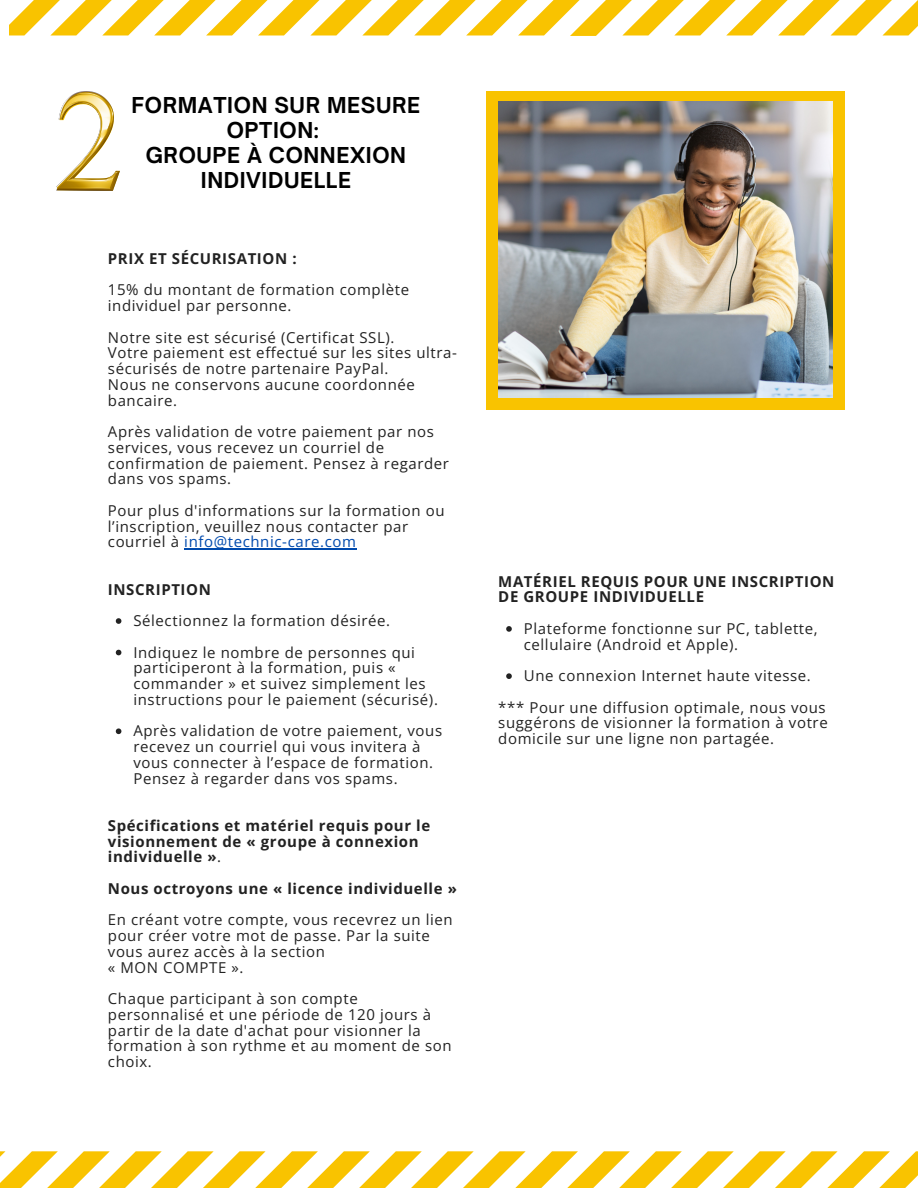
<style>
.page{position:relative;width:918px;height:1188px;background:#fff}
.page>*{position:absolute;margin:0;border:0;box-sizing:border-box;transform-origin:0 0}
.t1{font:700 21px/24.8px "Open Sauce One";letter-spacing:.03em;color:#000;text-align:center}
.t2{font:15px/15.8px "Open Sans";letter-spacing:.04em;color:#222}
.t3{font:700 15px/15.8px "Open Sans";letter-spacing:.04em;color:#222}
.s1{color:#004aad}
.s2{font-weight:400}
</style>
<div class="page">
<div style="left:486px;top:91px;width:359px;height:318px;background:#f9c300"></div>
<img style="left:498px;top:102px;width:334px;height:295px">
<svg style="left:9px;top:0;width:909px;height:35px"></svg>
<svg style="left:0;top:1151px;width:918px;height:37px"></svg>
<img style="left:57px;top:92px;width:63px;height:99px">
<svg style="left:116px;top:618px;width:5px;height:6px"></svg>
<svg style="left:116px;top:650px;width:5px;height:5px"></svg>
<svg style="left:116px;top:728px;width:5px;height:6px"></svg>
<hr style="left:184px;top:548px;width:173px;height:2px;background:#004aad">
<svg style="left:506px;top:626px;width:6px;height:6px"></svg>
<svg style="left:506px;top:673px;width:6px;height:6px"></svg>
<p class="t1" style="left:132px;top:93px;width:290px">FORMATION SUR MESURE<br>OPTION:</p>
<p class="t1" style="left:146px;top:142px;width:262px">GROUPE À CONNEXION<br>INDIVIDUELLE</p>
<p class="t3" style="left:108px;top:250px;width:190px">PRIX ET SÉCURISATION :</p>
<p class="t2" style="left:108px;top:282px;width:303px">15% du montant de formation complète individuel par personne.</p>
<p class="t2" style="left:108px;top:329px;width:288px">Notre site est sécurisé (Certificat SSL).</p>
<p class="t2" style="left:108px;top:345px;width:351px">Votre paiement est effectué sur les sites ultra&shy;sécurisés de notre partenaire PayPal.</p>
<p class="t2" style="left:108px;top:376px;width:309px">Nous ne conservons aucune coordonnée bancaire.</p>
<p class="t2" style="left:108px;top:423px;width:343px">Après validation de votre paiement par nos services, vous recevez un courriel de confirmation de paiement. Pensez à regarder dans vos spams.</p>
<p class="t2" style="left:108px;top:502px;width:338px">Pour plus d'informations sur la formation ou l’inscription, veuillez nous contacter par courriel à <span class="s1">info@technic-care.com</span></p>
<p class="t3" style="left:108px;top:581px;width:105px">INSCRIPTION</p>
<p class="t2" style="left:133px;top:612px;width:258px">Sélectionnez la formation désirée.</p>
<p class="t2" style="left:133px;top:644px;width:306px">Indiquez le nombre de personnes qui participeront à la formation, puis « commander » et suivez simplement les instructions pour le paiement (sécurisé).</p>
<p class="t2" style="left:133px;top:723px;width:310px">Après validation de votre paiement, vous recevez un courriel qui vous invitera à vous connecter à l’espace de formation.<br>Pensez à regarder dans vos spams.</p>
<p class="t3" style="left:108px;top:817px;width:324px">Spécifications et matériel requis pour le visionnement de « groupe à connexion individuelle »<span class="s2">.</span></p>
<p class="t3" style="left:108px;top:880px;width:351px">Nous octroyons une « licence individuelle »</p>
<p class="t2" style="left:108px;top:912px;width:346px">En créant votre compte, vous recevrez un lien pour créer votre mot de passe. Par la suite vous aurez accès à la section</p>
<p class="t2" style="left:108px;top:959px;width:137px">« MON COMPTE ».</p>
<p class="t2" style="left:108px;top:990px;width:345px">Chaque participant à son compte personnalisé et une période de 120 jours à partir de la date d'achat pour visionner la formation à son rythme et au moment de son choix.</p>
<p class="t3" style="left:498px;top:573px;width:338px">MATÉRIEL REQUIS POUR UNE INSCRIPTION<br>DE GROUPE INDIVIDUELLE</p>
<p class="t2" style="left:524px;top:620px;width:296px">Plateforme fonctionne sur PC, tablette, cellulaire (Android et Apple).</p>
<p class="t2" style="left:524px;top:668px;width:288px">Une connexion Internet haute vitesse.</p>
<p class="t2" style="left:498px;top:699px;width:331px">*** Pour une diffusion optimale, nous vous suggérons de visionner la formation à votre domicile sur une ligne non partagée.</p>
</div>
